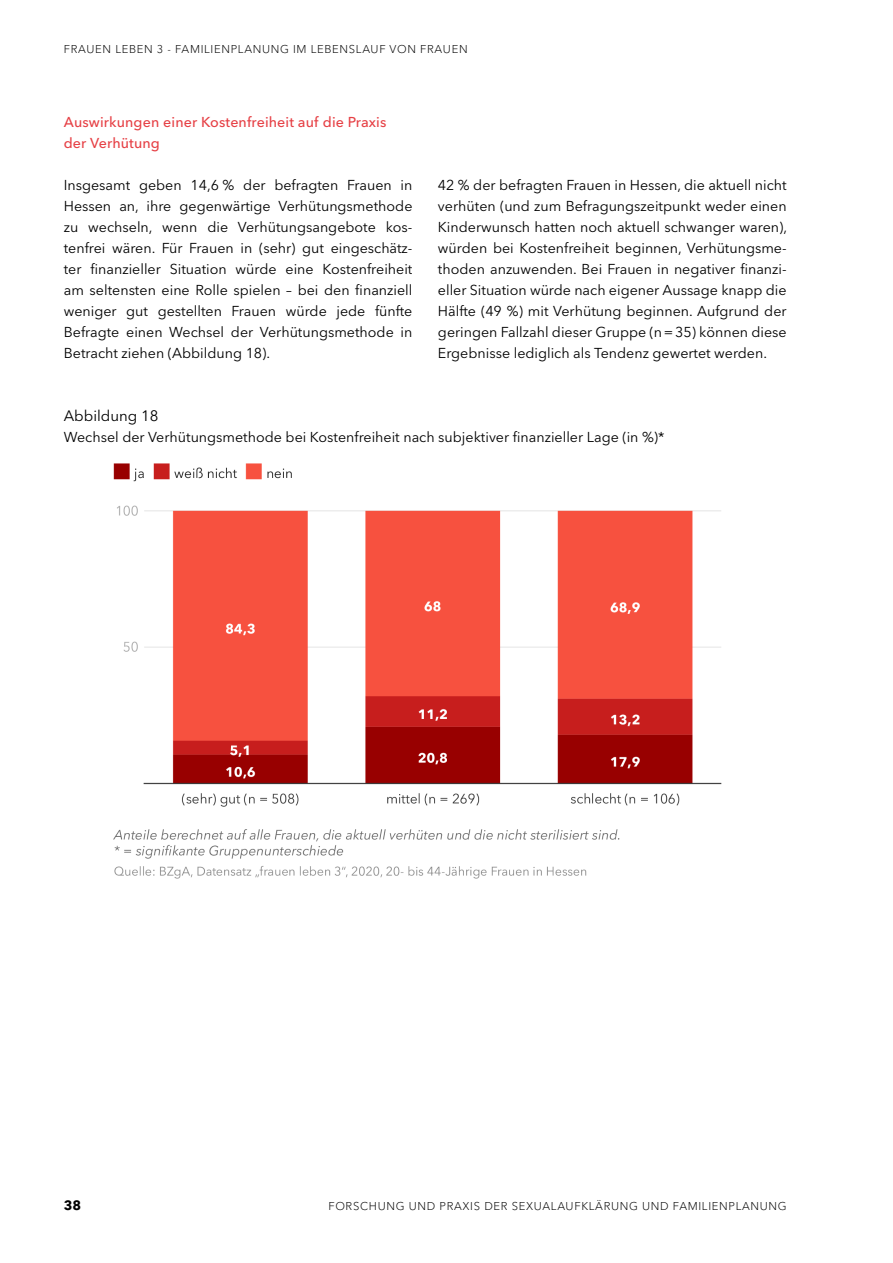
<style>
.page{position:relative;width:893px;height:1263px;background:#fff}
.page>*{position:absolute;margin:0;border:0;box-sizing:border-box;transform-origin:0 0}
.Abbildunghead_P{font:15px "Avenir Next LT Pro";color:#000}
.Fließtext_Abstand_P{font:14.25px/21px "Avenir Next LT Pro";color:#000;text-align:justify}
.Head_2_H3{font:500 14.25px/21px "Avenir Next LT Pro";letter-spacing:.01em;color:#e64045}
.t1{font:700 13.5px "Avenir Next LT Pro";color:#000}
.t2{font:300 11.25px "Avenir Next LT Pro";letter-spacing:.06em;color:#000}
</style>
<div class="page">
<img style="left:113px;top:463px;width:609px;height:416px">
<p class="t2" style="left:64px;top:42px;width:405px">FRAUEN LEBEN 3 - FAMILIENPLANUNG IM LEBENSLAUF VON FRAUEN</p>
<h3 class="Head_2_H3" style="left:64px;top:112px;width:324px">Auswirkungen einer Kostenfreiheit auf die Praxis der Verhütung</h3>
<p class="Fließtext_Abstand_P" style="left:64px;top:175px;width:350px">Insgesamt geben 14,6 % der befragten Frauen in Hessen an, ihre gegenwärtige Verhütungsmethode zu wechseln, wenn die Verhütungsangebote kos&shy;tenfrei wären. Für Frauen in (sehr) gut eingeschätz&shy;ter finanzieller Situation würde eine Kostenfreiheit am seltensten eine Rolle spielen – bei den finanziell weniger gut gestellten Frauen würde jede fünfte Befragte einen Wechsel der Verhütungsmethode in Betracht ziehen (Abbildung 18).</p>
<p class="Fließtext_Abstand_P" style="left:438px;top:175px;width:351px">42 % der befragten Frauen in Hessen, die aktuell nicht verhüten (und zum Befragungszeitpunkt weder einen Kinderwunsch hatten noch aktuell schwanger waren), würden bei Kostenfreiheit beginnen, Verhütungsme&shy;thoden anzuwenden. Bei Frauen in negativer finanzi&shy;eller Situation würde nach eigener Aussage knapp die Hälfte (49 %) mit Verhütung beginnen. Aufgrund der geringen Fallzahl dieser Gruppe (n=35) können diese Ergebnisse lediglich als Tendenz gewertet werden.</p>
<p class="Abbildunghead_P" style="left:64px;top:407px;width:96px">Abbildung 18</p>
<p class="Fließtext_Abstand_P" style="left:64px;top:427px;width:602px">Wechsel der Verhütungsmethode bei Kostenfreiheit nach subjektiver finanzieller Lage (in %)*</p>
<p class="t1" style="left:64px;top:1197px;width:19px">38</p>
<p class="t2" style="left:328px;top:1199px;width:460px">FORSCHUNG UND PRAXIS DER SEXUALAUFKLÄRUNG UND FAMILIENPLANUNG</p>
</div>
